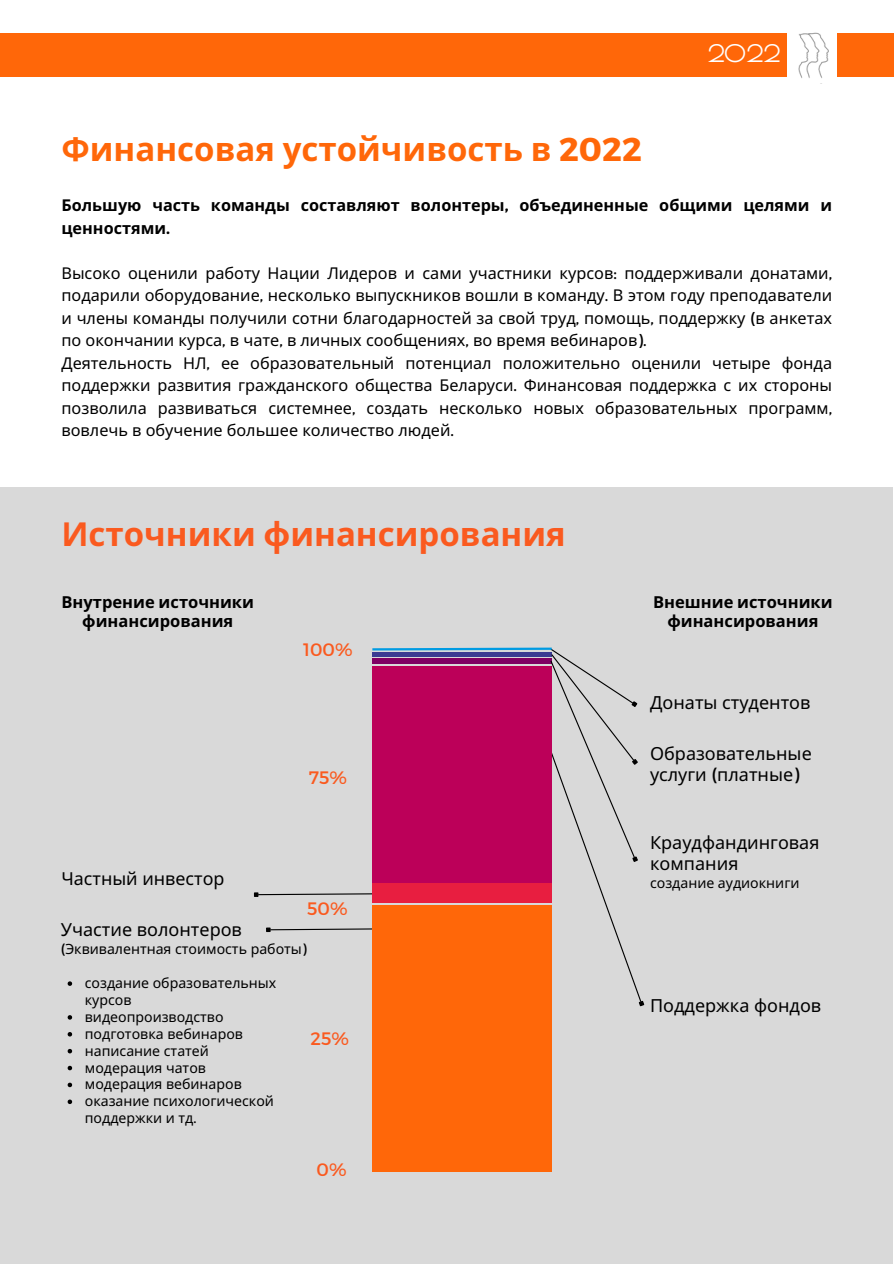
<style>
.page{position:relative;width:894px;height:1264px;background:#fff}
.page>*{position:absolute;margin:0;border:0;box-sizing:border-box;transform-origin:0 0}
.t1{font:700 33px "Noto Sans";color:#ff6709}
.t2{font:700 33px "Noto Sans";color:#fa5a1f}
.t3{font:700 23.7px "Poiret One";color:#fff}
.t4{font:18px/21.3px "Noto Sans";color:#000}
.t5{font:18px "Montserrat";color:#fa5a1f}
.t6{font:17.85px "Noto Sans";color:#000}
.t7{font:700 16.5px/19.2px "Noto Sans";color:#000;text-align:center}
.t8{font:16.2px/22.5px "Noto Sans";color:#000}
.t9{font:700 16.2px/22.5px "Noto Sans";color:#000}
.t10{font:14.1px/16.8px "Noto Sans";color:#000}
.s1{font-family:"Montserrat"}
</style>
<div class="page">
<div style="left:0;top:33px;width:786px;height:44px;background:#ff6709"></div>
<img style="left:798px;top:32px;width:31px;height:46px">
<div style="left:836px;top:33px;width:57px;height:44px;background:#ff6709"></div>
<div style="left:0;top:486px;width:892px;height:777px;background:#d9d9d9"></div>
<svg style="left:68px;top:981px;width:4px;height:4px"></svg>
<svg style="left:68px;top:1015px;width:4px;height:4px"></svg>
<svg style="left:68px;top:1032px;width:4px;height:4px"></svg>
<svg style="left:68px;top:1048px;width:4px;height:5px"></svg>
<svg style="left:68px;top:1065px;width:4px;height:5px"></svg>
<svg style="left:68px;top:1082px;width:4px;height:5px"></svg>
<svg style="left:68px;top:1099px;width:4px;height:5px"></svg>
<div style="left:372px;top:904px;width:179px;height:267px;background:#ff6709"></div>
<svg style="left:254px;top:647px;width:391px;height:360px"></svg>
<h4 class="t3" style="left:707px;top:40px;width:74px">2022</h4>
<p class="t1" style="left:61px;top:125px;width:581px">Финансовая устойчивость в <span class="s1">2022</span></p>
<h4 class="t9" style="left:61px;top:194px;width:772px">Большую часть команды составляют волонтеры<span class="s1">,</span> объединенные общими целями и ценностями<span class="s1">.</span></h4>
<p class="t8" style="left:61px;top:261px;width:772px">Высоко оценили работу Нации Лидеров и сами участники курсов<span class="s1">:</span> поддерживали донатами<span class="s1">, </span>подарили оборудование<span class="s1">,</span> несколько выпускников вошли в команду<span class="s1">.</span> В этом году преподаватели и члены команды получили сотни благодарностей за свой труд<span class="s1">,</span> помощь<span class="s1">,</span> поддержку <span class="s1">(</span>в анкетах по окончании курса<span class="s1">,</span> в чате<span class="s1">,</span> в личных сообщениях<span class="s1">,</span> во время вебинаров<span class="s1">).<br></span>Деятельность НЛ<span class="s1">,</span> ее образовательный потенциал положительно оценили четыре фонда поддержки развития гражданского общества Беларуси<span class="s1">.</span> Финансовая поддержка с их стороны позволила развиваться системнее<span class="s1">,</span> создать несколько новых образовательных программ<span class="s1">, </span>вовлечь в обучение большее количество людей<span class="s1">.</span></p>
<h4 class="t2" style="left:61px;top:510px;width:505px">Источники финансирования</h4>
<h2 class="t7" style="left:61px;top:591px;width:194px">Внутрение источники финансирования</h2>
<p class="t5" style="left:303px;top:638px;width:51px">100%</p>
<p class="t5" style="left:309px;top:766px;width:40px">75%</p>
<p class="t6" style="left:61px;top:866px;width:164px">Частный инвестор</p>
<h1 class="t4" style="left:61px;top:918px;width:183px">Участие волонтеров</h1>
<h3 class="t10" style="left:61px;top:940px;width:247px"><span class="s1">(</span>Эквивалентная стоимость работы<span class="s1">)</span></h3>
<h4 class="t10" style="left:85px;top:974px;width:193px">создание образовательных курсов</h4>
<h1 class="t10" style="left:85px;top:1008px;width:140px">видеопроизводство</h1>
<h3 class="t10" style="left:85px;top:1024px;width:160px">подготовка вебинаров</h3>
<h3 class="t10" style="left:85px;top:1041px;width:126px">написание статей</h3>
<h4 class="t10" style="left:85px;top:1058px;width:123px">модерация чатов</h4>
<p class="t10" style="left:85px;top:1075px;width:158px">модерация вебинаров</p>
<p class="t10" style="left:85px;top:1092px;width:190px">оказание психологической</p>
<p class="t10" style="left:85px;top:1109px;width:113px">поддержки и тд<span class="s1">.</span></p>
<p class="t5" style="left:307px;top:896px;width:42px">50%</p>
<p class="t5" style="left:310px;top:1026px;width:40px">25%</p>
<p class="t5" style="left:316px;top:1158px;width:31px">0%</p>
<h4 class="t7" style="left:653px;top:591px;width:181px">Внешние источники финансирования</h4>
<h4 class="t4" style="left:650px;top:691px;width:162px">Донаты студентов</h4>
<p class="t4" style="left:650px;top:742px;width:163px">Образовательные услуги <span class="s1">(</span>платные<span class="s1">)</span></p>
<h4 class="t4" style="left:650px;top:831px;width:171px">Краудфандинговая компания</h4>
<h4 class="t10" style="left:650px;top:874px;width:151px">создание аудиокниги</h4>
<p class="t4" style="left:650px;top:994px;width:173px">Поддержка фондов</p>
</div>
